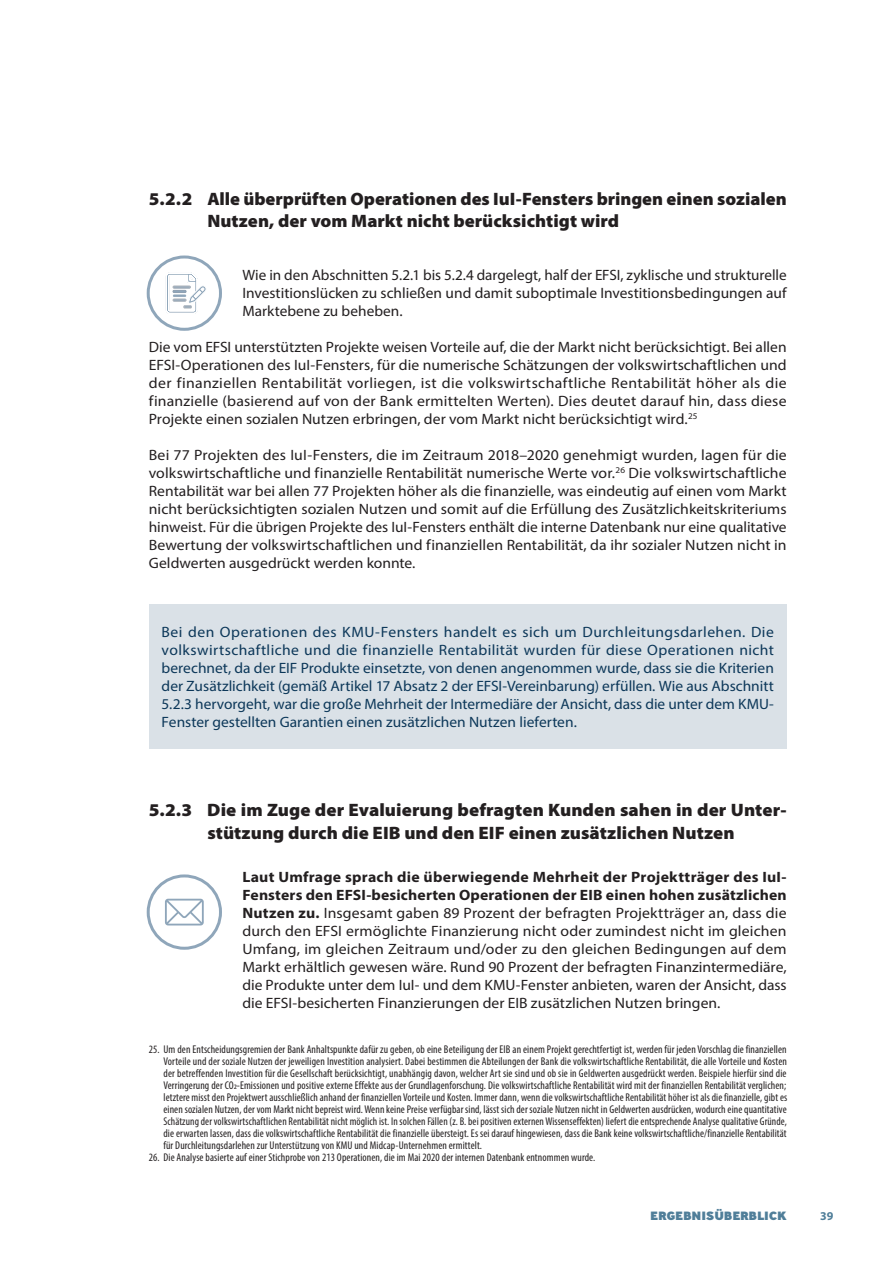
<style>
.page{position:relative;width:893px;height:1263px;background:#fff}
.page>*{position:absolute;margin:0;border:0;box-sizing:border-box;transform-origin:0 0}
._02_SOUS_TITRE_noir{font:900 18px/22.5px "Myriad Pro";color:#231f20;text-align:center;scale:1.04 1}
._02_SOUS_TITRE_noir-2{font:900 18px/22.5px "Myriad Pro";color:#231f20}
._03_TXT_COURANT_DE{font:15px/18px "Myriad Pro";color:#231f20;text-align:justify;scale:1.05 1}
._03_TXT_COURANT_DE-2{font:15px/18px "Myriad Pro";color:#231f20;text-align:justify}
._03_TXT_COURANT_DE-3{font:15px/18px "Myriad Pro";color:#0c3759;text-align:justify;scale:1.04 1}
.t1{font:800 12px "Ministry";letter-spacing:-.01em;color:#507e99;scale:1.09 1}
.t2{font:700 12px "Myriad Pro";color:#507e99}
._06_FOOTNOTE_DE{font:condensed 11.25px/12px "Myriad Pro";letter-spacing:.01em;color:#231f20;text-align:justify}
.s1{font-weight:700}
</style>
<div class="page">
<div style="left:149px;top:604px;width:638px;height:144px;background:#dae1e7"></div>
<svg style="left:165px;top:899px;width:39px;height:26px"></svg>
<div style="left:147px;top:874px;width:75px;height:76px;border:3px solid #8fa6ba;border-radius:50%"></div>
<svg style="left:166px;top:274px;width:40px;height:40px"></svg>
<div style="left:147px;top:255px;width:75px;height:76px;border:3px solid #8fa6ba;border-radius:50%"></div>
<p class="_02_SOUS_TITRE_noir-2" style="left:207px;top:187px;width:581px;text-indent:-58px">5.2.2 Alle überprüften Operationen des IuI-Fensters bringen einen sozialen<br>Nutzen, der vom Markt nicht berücksichtigt wird</p>
<p class="_03_TXT_COURANT_DE-2" style="left:242px;top:266px;width:546px">Wie in den Abschnitten 5.2.1 bis 5.2.4 dargelegt, half der EFSI, zyklische und strukturelle Investitionslücken zu schließen und damit suboptimale Investitionsbedingungen auf Marktebene zu beheben.</p>
<p class="_03_TXT_COURANT_DE-2" style="left:149px;top:338px;width:639px">Die vom EFSI unterstützten Projekte weisen Vorteile auf, die der Markt nicht berücksichtigt. Bei allen EFSI-Operationen des IuI-Fensters, für die numerische Schätzungen der volkswirtschaftlichen und der finanziellen Rentabilität vorliegen, ist die volkswirtschaftliche Rentabilität höher als die finanzielle (basierend auf von der Bank ermittelten Werten). Dies deutet darauf hin, dass diese Projekte einen sozialen Nutzen erbringen, der vom Markt nicht berücksichtigt wird.<sup>25</sup></p>
<p class="_03_TXT_COURANT_DE" style="left:149px;top:446px;width:609px">Bei 77 Projekten des IuI-Fensters, die im Zeitraum 2018–2020 genehmigt wurden, lagen für die volkswirtschaftliche und finanzielle Rentabilität numerische Werte vor.<sup>26</sup> Die volkswirtschaftliche Rentabilität war bei allen 77 Projekten höher als die finanzielle, was eindeutig auf einen vom Markt nicht berücksichtigten sozialen Nutzen und somit auf die Erfüllung des Zusätzlichkeitskriteriums hinweist. Für die übrigen Projekte des IuI-Fensters enthält die interne Datenbank nur eine qualitative Bewertung der volkswirtschaftlichen und finanziellen Rentabilität, da ihr sozialer Nutzen nicht in Geldwerten ausgedrückt werden konnte.</p>
<p class="_03_TXT_COURANT_DE-3" style="left:162px;top:623px;width:590px">Bei den Operationen des KMU-Fensters handelt es sich um Durchleitungsdarlehen. Die volkswirtschaftliche und die finanzielle Rentabilität wurden für diese Operationen nicht berechnet, da der EIF Produkte einsetzte, von denen angenommen wurde, dass sie die Kriterien der Zusätzlichkeit (gemäß Artikel 17 Absatz 2 der EFSI-Vereinbarung) erfüllen. Wie aus Abschnitt 5.2.3 hervorgeht, war die große Mehrheit der Intermediäre der Ansicht, dass die unter dem KMU-Fenster gestellten Garantien einen zusätzlichen Nutzen lieferten.</p>
<p class="_02_SOUS_TITRE_noir" style="left:149px;top:798px;width:614px">5.2.3 Die im Zuge der Evaluierung befragten Kunden sahen in der Unter&shy;stützung durch die EIB und den EIF einen zusätzlichen Nutzen</p>
<p class="_03_TXT_COURANT_DE" style="left:242px;top:868px;width:520px"><span class="s1">Laut Umfrage sprach die überwiegende Mehrheit der Projektträger des IuI-Fensters den EFSI-besicherten Operationen der EIB einen hohen zusätzlichen Nutzen zu.</span> Insgesamt gaben 89 Prozent der befragten Projektträger an, dass die durch den EFSI ermöglichte Finanzierung nicht oder zumindest nicht im gleichen Umfang, im gleichen Zeitraum und/oder zu den gleichen Bedingungen auf dem Markt erhältlich gewesen wäre. Rund 90 Prozent der befragten Finanzintermediäre, die Produkte unter dem IuI- und dem KMU-Fenster anbieten, waren der Ansicht, dass die EFSI-besicherten Finanzierungen der EIB zusätzlichen Nutzen bringen.</p>
<p class="_06_FOOTNOTE_DE" style="left:163px;top:1043px;width:625px;text-indent:-15px">25. Um den Entscheidungsgremien der Bank Anhaltspunkte dafür zu geben, ob eine Beteiligung der EIB an einem Projekt gerechtfertigt ist, werden für jeden Vorschlag die finanziellen Vorteile und der soziale Nutzen der jeweiligen Investition analysiert. Dabei bestimmen die Abteilungen der Bank die volkswirtschaftliche Rentabilität, die alle Vorteile und Kosten der betreffenden Investition für die Gesellschaft berücksichtigt, unabhängig davon, welcher Art sie sind und ob sie in Geldwerten ausgedrückt werden. Beispiele hierfür sind die Verringerung der CO2-Emissionen und positive externe Effekte aus der Grundlagenforschung. Die volkswirtschaftliche Rentabilität wird mit der finanziellen Rentabilität verglichen; letztere misst den Projektwert ausschließlich anhand der finanziellen Vorteile und Kosten. Immer dann, wenn die volkswirtschaftliche Rentabilität höher ist als die finanzielle, gibt es einen sozialen Nutzen, der vom Markt nicht bepreist wird. Wenn keine Preise verfügbar sind, lässt sich der soziale Nutzen nicht in Geldwerten ausdrücken, wodurch eine quantitative Schätzung der volkswirtschaftlichen Rentabilität nicht möglich ist. In solchen Fällen (z. B. bei positiven externen Wissenseffekten) liefert die entsprechende Analyse qualitative Gründe, die erwarten lassen, dass die volkswirtschaftliche Rentabilität die finanzielle übersteigt. Es sei darauf hingewiesen, dass die Bank keine volkswirtschaftliche/finanzielle Rentabilität für Durchleitungsdarlehen zur Unterstützung von KMU und Midcap-Unternehmen ermittelt.</p>
<p class="_06_FOOTNOTE_DE" style="left:149px;top:1151px;width:448px">26. Die Analyse basierte auf einer Stichprobe von 213 Operationen, die im Mai 2020 der internen Datenbank entnommen wurde.</p>
<p class="t1" style="left:650px;top:1208px;width:127px">ERGEBNISÜBERBLICK</p>
<p class="t2" style="left:820px;top:1208px;width:15px">39</p>
</div>
